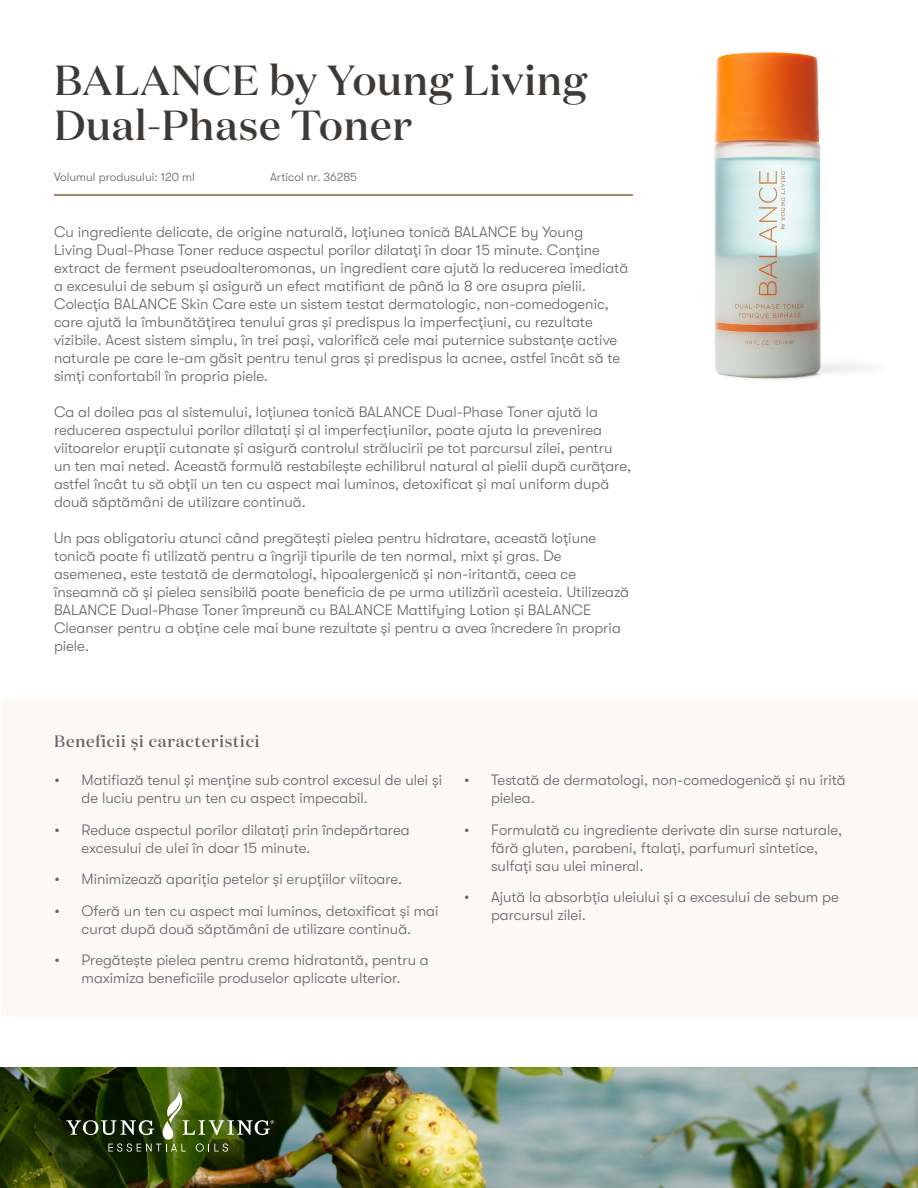
<style>
.page{position:relative;width:918px;height:1188px;background:#fff}
.page>*{position:absolute;margin:0;border:0;box-sizing:border-box;transform-origin:0 0}
.t1{font:500 42px/45px "Domaine Display";letter-spacing:.02em;color:#3d3936}
.t2{font:500 16.5px "Domaine Display";letter-spacing:.05em;color:#61646a}
.t3{font:300 15px/18px "GT Walsheim Pro";color:#61646a}
.t4{font:300 12px "GT Walsheim Pro";color:#61646a}
</style>
<div class="page">
<img style="left:0;top:1067px;width:918px;height:121px">
<div style="left:2px;top:698px;width:916px;height:318px;background:#fcf8f4"></div>
<svg style="left:66px;top:1092px;width:208px;height:60px"></svg>
<img style="left:714px;top:52px;width:156px;height:328px">
<hr style="left:54px;top:194px;width:579px;height:2px;background:#80623b">
<h1 class="t1" style="left:54px;top:57px;width:534px">BALANCE by Young Living<br>Dual-Phase Toner</h1>
<p class="t4" style="left:54px;top:170px;width:142px">Volumul produsului: 120 ml</p>
<p class="t4" style="left:270px;top:170px;width:89px">Articol nr. 36285</p>
<p class="t3" style="left:54px;top:223px;width:576px">Cu ingrediente delicate, de origine naturală, loțiunea tonică BALANCE by Young<br>Living Dual-Phase Toner reduce aspectul porilor dilatați în doar 15 minute. Conține extract de ferment pseudoalteromonas, un ingredient care ajută la reducerea imediată a excesului de sebum și asigură un efect matifiant de până la 8 ore asupra pielii.<br>Colecția BALANCE Skin Care este un sistem testat dermatologic, non-comedogenic, care ajută la îmbunătățirea tenului gras și predispus la imperfecțiuni, cu rezultate vizibile. Acest sistem simplu, în trei pași, valorifică cele mai puternice substanțe active naturale pe care le-am găsit pentru tenul gras și predispus la acnee, astfel încât să te simți confortabil în propria piele.</p>
<p class="t3" style="left:54px;top:403px;width:579px">Ca al doilea pas al sistemului, loțiunea tonică BALANCE Dual-Phase Toner ajută la reducerea aspectului porilor dilatați și al imperfecțiunilor, poate ajuta la prevenirea viitoarelor erupții cutanate și asigură controlul strălucirii pe tot parcursul zilei, pentru un ten mai neted. Această formulă restabilește echilibrul natural al pielii după curățare, astfel încât tu să obții un ten cu aspect mai luminos, detoxificat și mai uniform după două săptămâni de utilizare continuă.</p>
<p class="t3" style="left:54px;top:529px;width:577px">Un pas obligatoriu atunci când pregătești pielea pentru hidratare, această loțiune tonică poate fi utilizată pentru a îngriji tipurile de ten normal, mixt și gras. De asemenea, este testată de dermatologi, hipoalergenică și non-iritantă, ceea ce înseamnă că și pielea sensibilă poate beneficia de pe urma utilizării acesteia. Utilizează BALANCE Dual-Phase Toner împreună cu BALANCE Mattifying Lotion și BALANCE Cleanser pentru a obține cele mai bune rezultate și pentru a avea încredere în propria piele.</p>
<p class="t2" style="left:54px;top:731px;width:207px">Beneficii și caracteristici</p>
<p class="t3" style="left:82px;top:771px;width:362px;text-indent:-27px">• Matifiază tenul și menține sub control excesul de ulei și de luciu pentru un ten cu aspect impecabil.</p>
<p class="t3" style="left:82px;top:821px;width:330px;text-indent:-27px">• Reduce aspectul porilor dilatați prin îndepărtarea excesului de ulei în doar 15 minute.</p>
<p class="t3" style="left:55px;top:870px;width:349px">• Minimizează apariția petelor și erupțiilor viitoare.</p>
<p class="t3" style="left:55px;top:902px;width:385px;text-align:center">• Oferă un ten cu aspect mai luminos, detoxificat și mai curat după două săptămâni de utilizare continuă.</p>
<p class="t3" style="left:55px;top:951px;width:376px;text-align:center">• Pregătește pielea pentru crema hidratantă, pentru a maximiza beneficiile produselor aplicate ulterior.</p>
<p class="t3" style="left:491px;top:771px;width:356px;text-indent:-27px">• Testată de dermatologi, non-comedogenică și nu irită pielea.</p>
<p class="t3" style="left:491px;top:821px;width:353px;text-indent:-27px">• Formulată cu ingrediente derivate din surse naturale, fără gluten, parabeni, ftalați, parfumuri sintetice, sulfați sau ulei mineral.</p>
<p class="t3" style="left:491px;top:888px;width:349px;text-indent:-27px">• Ajută la absorbția uleiului și a excesului de sebum pe parcursul zilei.</p>
</div>
